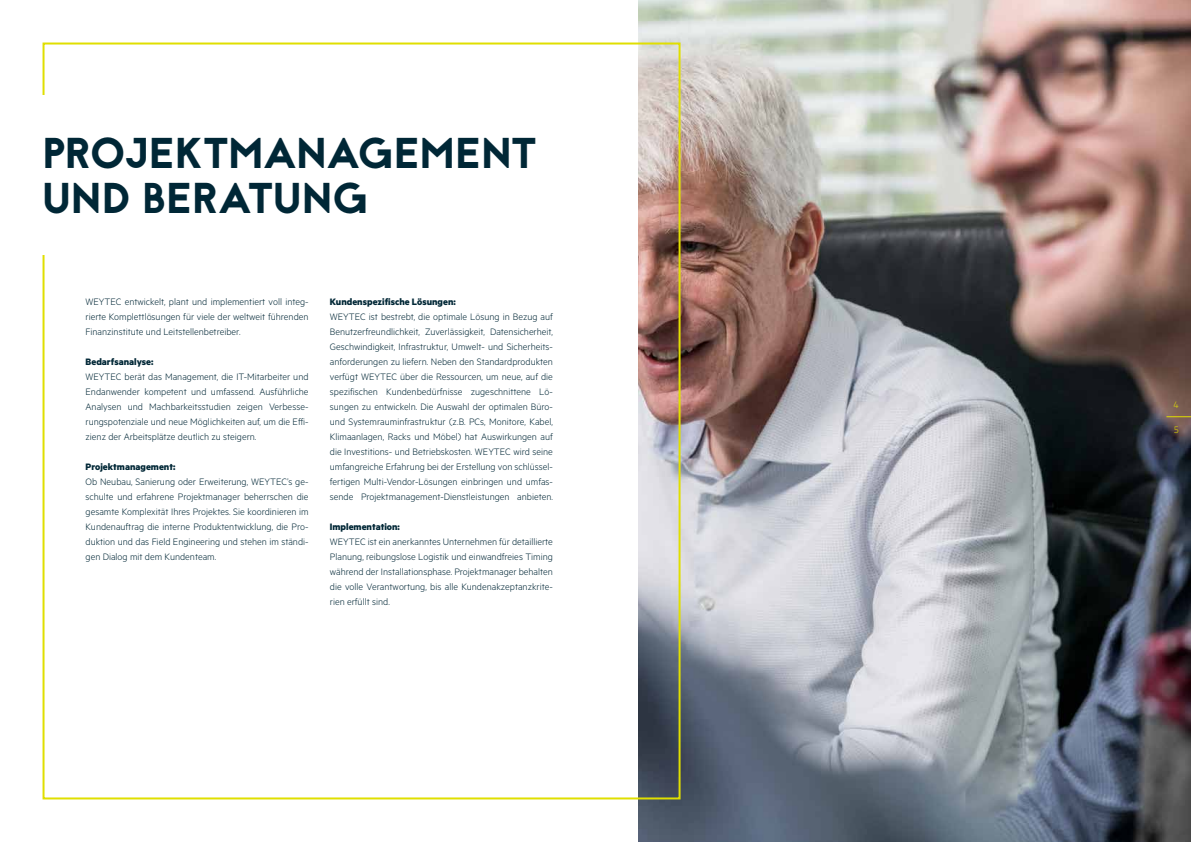
<style>
.page{position:relative;width:1191px;height:842px;background:#fff}
.page>*{position:absolute;margin:0;border:0;box-sizing:border-box;transform-origin:0 0}
.t1{font:43px/45px "Jaapokki";letter-spacing:-.01em;color:#002736}
.t2{font:300 10.5px/15px "Metric";color:#002736;text-align:justify}
.t3{font:700 10.5px "Metric";color:#002736}
.t4{font:300 10.5px "Metric";color:#e0df00}
</style>
<div class="page">
<img style="left:638px;top:0;width:553px;height:842px">
<svg style="left:1166px;top:417px;width:25px;height:1px"></svg>
<h1 class="t1" style="left:43px;top:131px;width:496px">PROJEKTMANAGEMENT<br>UND BERATUNG</h1>
<p class="t2" style="left:86px;top:293px;width:224px">WEYTEC entwickelt, plant und implementiert voll integ&shy;rierte Komplettlösungen für viele der weltweit führenden Finanzinstitute und Leitstellenbetreiber.</p>
<p class="t3" style="left:86px;top:355px;width:69px">Bedarfsanalyse:</p>
<p class="t2" style="left:86px;top:368px;width:225px">WEYTEC berät das Management, die IT-Mitarbeiter und Endanwender kompetent und umfassend. Ausführliche Analysen und Machbarkeitsstudien zeigen Verbesse&shy;rungspotenziale und neue Möglichkeiten auf, um die Effi&shy;zienz der Arbeitsplätze deutlich zu steigern.</p>
<p class="t3" style="left:86px;top:460px;width:91px">Projektmanagement:</p>
<p class="t2" style="left:86px;top:473px;width:225px">Ob Neubau, Sanierung oder Erweiterung, WEYTEC’s ge&shy;schulte und erfahrene Projektmanager beherrschen die gesamte Komplexität Ihres Projektes. Sie koordinieren im Kundenauftrag die interne Produktentwicklung, die Pro&shy;duktion und das Field Engineering und stehen im ständi&shy;gen Dialog mit dem Kundenteam.</p>
<p class="t3" style="left:330px;top:295px;width:127px">Kundenspezifische Lösungen:</p>
<p class="t2" style="left:330px;top:308px;width:225px">WEYTEC ist bestrebt, die optimale Lösung in Bezug auf Benutzerfreundlichkeit, Zuverlässigkeit, Datensicherheit, Geschwindigkeit, Infrastruktur, Umwelt- und Sicherheits&shy;anforderungen zu liefern. Neben den Standardprodukten verfügt WEYTEC über die Ressourcen, um neue, auf die spezifischen Kundenbedürfnisse zugeschnittene Lö&shy;sungen zu entwickeln. Die Auswahl der optimalen Büro&shy;und Systemrauminfrastruktur (z.B. PCs, Monitore, Kabel, Klimaanlagen, Racks und Möbel) hat Auswirkungen auf die Investitions- und Betriebskosten. WEYTEC wird seine umfangreiche Erfahrung bei der Erstellung von schlüssel&shy;fertigen Multi-Vendor-Lösungen einbringen und umfas&shy;sende Projektmanagement-Dienstleistungen anbieten.</p>
<p class="t3" style="left:330px;top:520px;width:72px">Implementation:</p>
<p class="t2" style="left:330px;top:533px;width:225px">WEYTEC ist ein anerkanntes Unternehmen für detaillierte Planung, reibungslose Logistik und einwandfreies Timing während der Installationsphase. Projektmanager behalten die volle Verantwortung, bis alle Kundenakzeptanzkrite&shy;rien erfüllt sind.</p>
<p class="t4" style="left:1173px;top:398px;width:7px">4</p>
<p class="t4" style="left:1174px;top:424px;width:6px">5</p>
</div>
